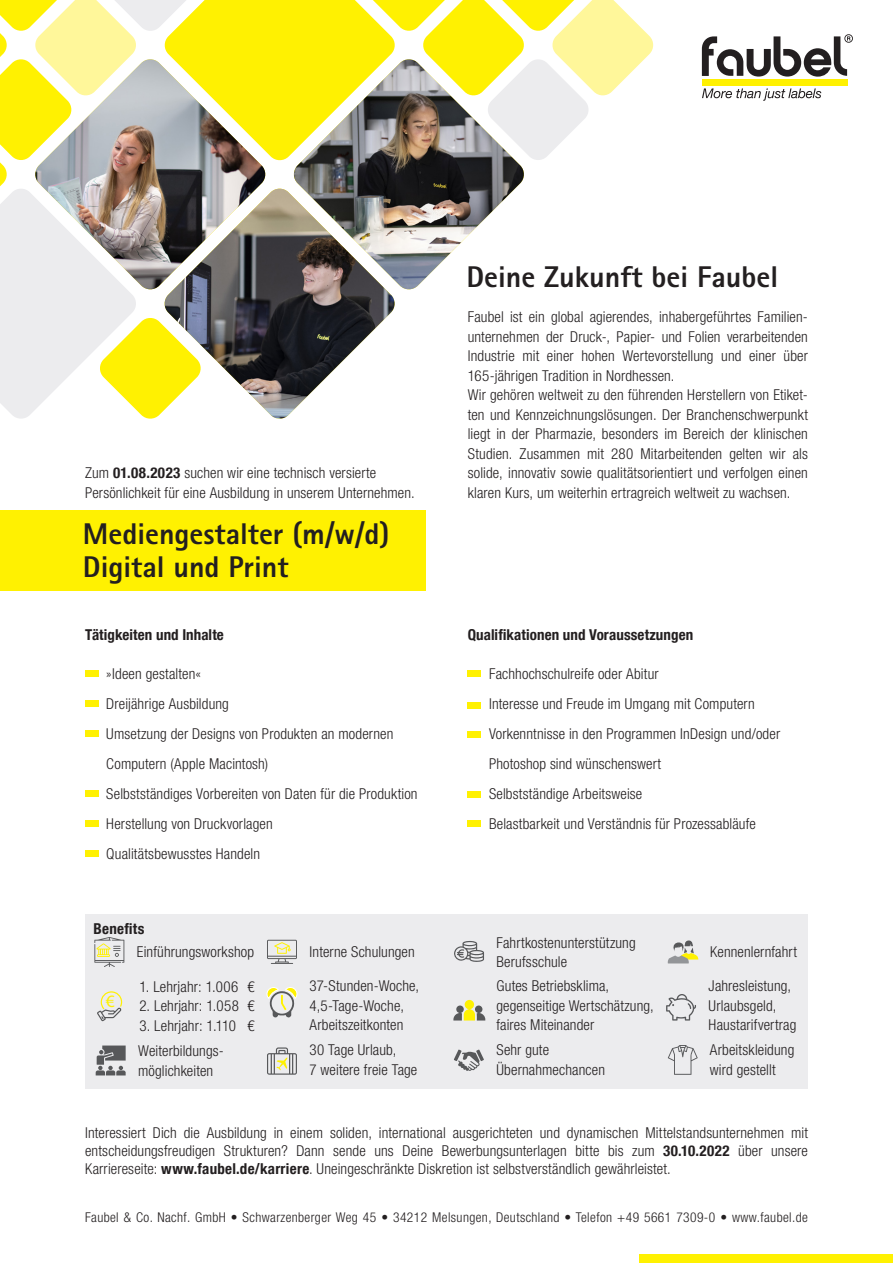
<style>
.page{position:relative;width:893px;height:1263px;background:#fff}
.page>*{position:absolute;margin:0;border:0;box-sizing:border-box;transform-origin:0 0}
.t1{font:800 30px "Rotis Sans Serif Std";color:#231f20}
.t2{font:17.4px "Myriad Pro";color:#fff101}
.t3{font:300 condensed 15px/19.5px "Helvetica Neue LT Com";letter-spacing:.01em;color:#231f20}
.t4{font:700 condensed 15px "Helvetica Neue LT Com";letter-spacing:.005em;color:#231f20}
.t5{font:300 condensed 13.5px "Helvetica Neue LT Com";letter-spacing:.03em;color:#231f20}
.s1{font-weight:700}
</style>
<div class="page">
<div style="left:702px;top:79px;width:145px;height:7px;background:#fff101"></div>
<svg style="left:702px;top:88px;width:119px;height:13px"></svg>
<svg style="left:702px;top:34px;width:151px;height:43px"></svg>
<div style="left:639px;top:1254px;width:254px;height:9px;background:#fff101"></div>
<div style="left:85px;top:670px;width:13px;height:7px;background:#fff101"></div>
<div style="left:85px;top:700px;width:13px;height:7px;background:#fff101"></div>
<div style="left:85px;top:730px;width:13px;height:7px;background:#fff101"></div>
<div style="left:85px;top:790px;width:13px;height:7px;background:#fff101"></div>
<div style="left:85px;top:820px;width:13px;height:7px;background:#fff101"></div>
<div style="left:85px;top:850px;width:13px;height:7px;background:#fff101"></div>
<div style="left:468px;top:670px;width:13px;height:7px;background:#fff101"></div>
<div style="left:468px;top:702px;width:13px;height:7px;background:#fff101"></div>
<div style="left:468px;top:731px;width:13px;height:7px;background:#fff101"></div>
<div style="left:468px;top:791px;width:13px;height:7px;background:#fff101"></div>
<div style="left:468px;top:820px;width:13px;height:7px;background:#fff101"></div>
<div style="left:0;top:510px;width:425px;height:81px;background:#fff101"></div>
<svg style="left:0;top:0;width:654px;height:419px"></svg>
<div style="left:85px;top:914px;width:723px;height:175px;background:#ececee"></div>
<svg style="left:666px;top:994px;width:30px;height:26px"></svg>
<svg style="left:94px;top:937px;width:30px;height:30px"></svg>
<svg style="left:454px;top:941px;width:30px;height:21px"></svg>
<svg style="left:267px;top:1047px;width:30px;height:28px"></svg>
<svg style="left:267px;top:987px;width:30px;height:30px"></svg>
<svg style="left:453px;top:1000px;width:32px;height:20px"></svg>
<svg style="left:668px;top:940px;width:30px;height:23px"></svg>
<svg style="left:454px;top:1049px;width:30px;height:22px"></svg>
<svg style="left:96px;top:1045px;width:30px;height:30px"></svg>
<svg style="left:267px;top:940px;width:30px;height:24px"></svg>
<svg style="left:668px;top:1045px;width:30px;height:30px"></svg>
<svg style="left:97px;top:991px;width:26px;height:30px"></svg>
<p class="t3" style="left:85px;top:463px;width:331px">Zum <span class="s1">01.08.2023</span> suchen wir eine technisch versierte<br>Persönlichkeit für eine Ausbildung in unserem Unternehmen.</p>
<p class="t1" style="left:83px;top:514px;width:308px">Mediengestalter (m/w/d)</p>
<p class="t1" style="left:83px;top:547px;width:207px">Digital und Print</p>
<p class="t4" style="left:85px;top:626px;width:140px">Tätigkeiten und Inhalte</p>
<p class="t3" style="left:106px;top:663px;width:96px">»Ideen gestalten«</p>
<p class="t3" style="left:106px;top:693px;width:124px">Dreijährige Ausbildung</p>
<p class="t3" style="left:106px;top:718px;width:289px;line-height:30px">Umsetzung der Designs von Produkten an modernen<br>Computern (Apple Macintosh)</p>
<p class="t3" style="left:106px;top:783px;width:313px">Selbstständiges Vorbereiten von Daten für die Produktion</p>
<p class="t3" style="left:106px;top:813px;width:168px">Herstellung von Druckvorlagen</p>
<p class="t3" style="left:106px;top:843px;width:155px">Qualitätsbewusstes Handeln</p>
<p class="t4" style="left:94px;top:919px;width:52px">Benefits</p>
<p class="t1" style="left:466px;top:258px;width:313px">Deine Zukunft bei Faubel</p>
<p class="t3" style="left:468px;top:307px;width:342px;text-align:justify">Faubel ist ein global agierendes, inhabergeführtes Familien&shy;unternehmen der Druck-, Papier- und Folien verarbeitenden Industrie mit einer hohen Wertevorstellung und einer über 165-jährigen Tradition in Nordhessen.</p>
<p class="t3" style="left:468px;top:385px;width:342px;text-align:justify">Wir gehören weltweit zu den führenden Herstellern von Etiket&shy;ten und Kennzeichnungslösungen. Der Branchenschwerpunkt liegt in der Pharmazie, besonders im Bereich der klinischen Studien. Zusammen mit 280 Mitarbeitenden gelten wir als solide, innovativ sowie qualitätsorientiert und verfolgen einen klaren Kurs, um weiterhin ertragreich weltweit zu wachsen.</p>
<p class="t4" style="left:468px;top:626px;width:227px">Qualifikationen und Voraussetzungen</p>
<p class="t3" style="left:489px;top:663px;width:171px">Fachhochschulreife oder Abitur</p>
<p class="t3" style="left:489px;top:693px;width:267px">Interesse und Freude im Umgang mit Computern</p>
<p class="t3" style="left:489px;top:718px;width:293px;line-height:30px">Vorkenntnisse in den Programmen InDesign und/oder<br>Photoshop sind wünschenswert</p>
<p class="t3" style="left:489px;top:783px;width:155px">Selbstständige Arbeitsweise</p>
<p class="t3" style="left:489px;top:813px;width:268px">Belastbarkeit und Verständnis für Prozessabläufe</p>
<p class="t2" style="left:106px;top:991px;width:10px">€</p>
<p class="t3" style="left:137px;top:942px;width:119px">Einführungsworkshop</p>
<p class="t3" style="left:496px;top:932px;width:141px">Fahrtkostenunterstützung<br>Berufsschule</p>
<p class="t3" style="left:309px;top:942px;width:107px">Interne Schulungen</p>
<p class="t3" style="left:139px;top:976px;width:117px">1. Lehrjahr: 1.006 €</p>
<p class="t3" style="left:139px;top:996px;width:117px">2. Lehrjahr: 1.058 €</p>
<p class="t3" style="left:139px;top:1015px;width:117px">3. Lehrjahr: 1.110 €</p>
<p class="t3" style="left:138px;top:1041px;width:87px">Weiterbildungs&shy;möglichkeiten</p>
<p class="t3" style="left:309px;top:976px;width:111px">37-Stunden-Woche,<br>4,5-Tage-Woche,<br>Arbeitszeitkonten</p>
<p class="t3" style="left:496px;top:976px;width:159px">Gutes Betriebsklima, gegenseitige Wertschätzung, faires Miteinander</p>
<p class="t3" style="left:309px;top:1040px;width:109px">30 Tage Urlaub,<br>7 weitere freie Tage</p>
<p class="t3" style="left:496px;top:1040px;width:110px">Sehr gute<br>Übernahmechancen</p>
<p class="t3" style="left:710px;top:942px;width:88px">Kennenlernfahrt</p>
<p class="t3" style="left:709px;top:976px;width:89px">Jahresleistung,<br>Urlaubsgeld,<br>Haustarifvertrag</p>
<p class="t3" style="left:710px;top:1040px;width:86px">Arbeitskleidung wird gestellt</p>
<p class="t3" style="left:85px;top:1123px;width:724px;line-height:18px;text-align:justify">Interessiert Dich die Ausbildung in einem soliden, international ausgerichteten und dynamischen Mittelstandsunternehmen mit entscheidungsfreudigen Strukturen? Dann sende uns Deine Bewerbungsunterlagen bitte bis zum <span class="s1">30.10.2022</span> über unsere Karriereseite: <span class="s1">www.faubel.de/karriere</span>. Uneingeschränkte Diskretion ist selbstverständlich gewährleistet.</p>
<p class="t5" style="left:85px;top:1209px;width:724px">Faubel &amp; Co. Nachf. GmbH • Schwarzenberger Weg 45 • 34212 Melsungen, Deutschland • Telefon +49 5661 7309-0 • www.faubel.de</p>
</div>
